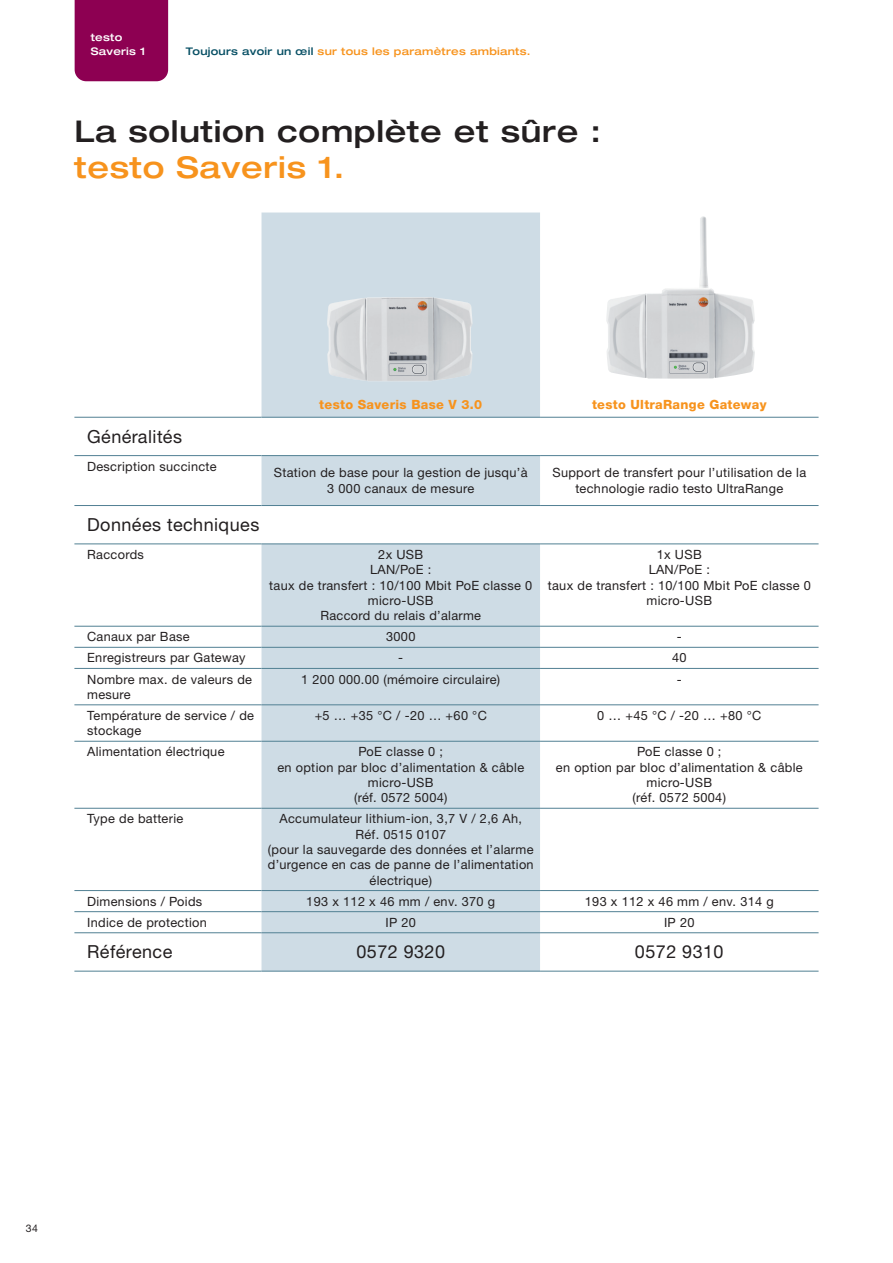
<style>
.page{position:relative;width:893px;height:1263px;background:#fff}
.page>*{position:absolute;margin:0;border:0;box-sizing:border-box;transform-origin:0 0}
.Headline_1{font:500 expanded 30px "Helvetica Neue LTW1 G";letter-spacing:.025em;color:#231f20}
.Headline_1-2{font:500 expanded 30px "Helvetica Neue LTW1 G";letter-spacing:.025em;color:#f7931d}
.Copy_8_5_pt{font:18px "Helvetica Neue LTW1 G";letter-spacing:.025em;color:#231f20}
.t1{font:12.75px/15.3px "Helvetica Neue LTW1 G";letter-spacing:.025em;color:#231f20;text-align:center}
.t2{font:800 12.75px "Helvetica Neue LTW1 G";letter-spacing:.025em;color:#f7931d}
.DS_Rubrik{font:500 expanded 10.5px "Helvetica Neue LTW1 G";letter-spacing:.025em;color:#f7931d}
.DS_Rubrik-2{font:500 expanded 10.5px "Helvetica Neue LTW1 G";letter-spacing:.025em;color:#fff}
.t3{font:10.5px "Helvetica Neue LTW1 G";color:#231f20}
.s1{color:#074f64}
</style>
<div class="page">
<div style="left:75px;top:0;width:93px;height:81px;background:#8d0052"></div>
<svg style="left:261px;top:212px;width:279px;height:759px;background:#d2dfe7"></svg>
<hr style="left:74px;top:417px;width:187px;height:1px;background:#518093">
<hr style="left:261px;top:417px;width:279px;height:1px;background:#518093">
<hr style="left:540px;top:417px;width:279px;height:1px;background:#518093">
<hr style="left:74px;top:455px;width:187px;height:1px;background:#518093">
<hr style="left:261px;top:455px;width:279px;height:1px;background:#518093">
<hr style="left:540px;top:455px;width:279px;height:1px;background:#518093">
<hr style="left:74px;top:505px;width:187px;height:1px;background:#518093">
<hr style="left:261px;top:505px;width:279px;height:1px;background:#518093">
<hr style="left:540px;top:505px;width:279px;height:1px;background:#518093">
<hr style="left:74px;top:543px;width:187px;height:1px;background:#518093">
<hr style="left:261px;top:543px;width:279px;height:1px;background:#518093">
<hr style="left:540px;top:543px;width:279px;height:1px;background:#518093">
<hr style="left:74px;top:626px;width:187px;height:1px;background:#518093">
<hr style="left:261px;top:626px;width:279px;height:1px;background:#518093">
<hr style="left:540px;top:626px;width:279px;height:1px;background:#518093">
<hr style="left:74px;top:647px;width:187px;height:1px;background:#518093">
<hr style="left:261px;top:647px;width:279px;height:1px;background:#518093">
<hr style="left:540px;top:647px;width:279px;height:1px;background:#518093">
<hr style="left:74px;top:668px;width:187px;height:1px;background:#518093">
<hr style="left:261px;top:668px;width:279px;height:1px;background:#518093">
<hr style="left:540px;top:668px;width:279px;height:1px;background:#518093">
<hr style="left:74px;top:704px;width:187px;height:1px;background:#518093">
<hr style="left:261px;top:704px;width:279px;height:1px;background:#518093">
<hr style="left:540px;top:704px;width:279px;height:1px;background:#518093">
<hr style="left:74px;top:741px;width:187px;height:1px;background:#518093">
<hr style="left:261px;top:741px;width:279px;height:1px;background:#518093">
<hr style="left:540px;top:741px;width:279px;height:1px;background:#518093">
<hr style="left:74px;top:808px;width:187px;height:1px;background:#518093">
<hr style="left:261px;top:808px;width:279px;height:1px;background:#518093">
<hr style="left:540px;top:808px;width:279px;height:1px;background:#518093">
<hr style="left:74px;top:890px;width:187px;height:1px;background:#518093">
<hr style="left:261px;top:890px;width:279px;height:1px;background:#518093">
<hr style="left:540px;top:890px;width:279px;height:1px;background:#518093">
<hr style="left:74px;top:911px;width:187px;height:1px;background:#518093">
<hr style="left:261px;top:911px;width:279px;height:1px;background:#518093">
<hr style="left:540px;top:911px;width:279px;height:1px;background:#518093">
<hr style="left:74px;top:932px;width:187px;height:1px;background:#518093">
<hr style="left:261px;top:932px;width:279px;height:1px;background:#518093">
<hr style="left:540px;top:932px;width:279px;height:1px;background:#518093">
<hr style="left:74px;top:971px;width:187px;height:1px;background:#518093">
<hr style="left:261px;top:971px;width:279px;height:1px;background:#518093">
<hr style="left:540px;top:971px;width:279px;height:1px;background:#518093">
<img style="left:327px;top:297px;width:145px;height:84px">
<img style="left:606px;top:216px;width:149px;height:163px">
<p class="DS_Rubrik-2" style="left:91px;top:31px;width:33px">testo</p>
<p class="DS_Rubrik-2" style="left:91px;top:44px;width:56px">Saveris 1</p>
<p class="DS_Rubrik" style="left:186px;top:44px;width:346px"><span class="s1">Toujours avoir un œil</span> sur tous les paramètres ambiants.</p>
<p class="Headline_1" style="left:74px;top:112px;width:528px">La solution complète et sûre :</p>
<p class="Headline_1-2" style="left:74px;top:148px;width:272px">testo Saveris 1.</p>
<p class="Copy_8_5_pt" style="left:87px;top:425px;width:96px">Généralités</p>
<p class="t1" style="left:87px;top:458px;width:131px">Description succincte</p>
<p class="t2" style="left:319px;top:397px;width:164px">testo Saveris Base V 3.0</p>
<p class="t2" style="left:592px;top:397px;width:176px">testo UltraRange Gateway</p>
<p class="t1" style="left:274px;top:465px;width:255px">Station de base pour la gestion de jusqu’à<br>3 000 canaux de mesure</p>
<p class="t1" style="left:552px;top:465px;width:255px">Support de transfert pour l’utilisation de la technologie radio testo UltraRange</p>
<p class="Copy_8_5_pt" style="left:87px;top:514px;width:174px">Données techniques</p>
<p class="t1" style="left:87px;top:547px;width:58px">Raccords</p>
<p class="t1" style="left:378px;top:547px;width:47px">2x USB</p>
<p class="t1" style="left:370px;top:562px;width:63px">LAN/PoE :</p>
<p class="t1" style="left:269px;top:577px;width:265px">taux de transfert : 10/100 Mbit PoE classe 0</p>
<p class="t1" style="left:368px;top:593px;width:67px">micro-USB</p>
<p class="t1" style="left:320px;top:608px;width:162px">Raccord du relais d’alarme</p>
<p class="t1" style="left:657px;top:547px;width:47px">1x USB</p>
<p class="t1" style="left:649px;top:562px;width:63px">LAN/PoE :</p>
<p class="t1" style="left:548px;top:577px;width:265px">taux de transfert : 10/100 Mbit PoE classe 0</p>
<p class="t1" style="left:646px;top:593px;width:67px">micro-USB</p>
<p class="t1" style="left:87px;top:629px;width:104px">Canaux par Base</p>
<p class="t1" style="left:386px;top:629px;width:31px">3000</p>
<p class="t1" style="left:677px;top:629px;width:6px">-</p>
<p class="t1" style="left:87px;top:650px;width:160px">Enregistreurs par Gateway</p>
<p class="t1" style="left:398px;top:650px;width:6px">-</p>
<p class="t1" style="left:672px;top:650px;width:16px">40</p>
<p class="t1" style="left:87px;top:671px;width:166px;text-align:left">Nombre max. de valeurs de mesure</p>
<p class="t1" style="left:301px;top:671px;width:200px">1 200 000.00 (mémoire circulaire)</p>
<p class="t1" style="left:677px;top:671px;width:6px">-</p>
<p class="t1" style="left:87px;top:708px;width:168px;text-align:left">Température de service / de stockage</p>
<p class="t1" style="left:315px;top:708px;width:174px">+5 … +35 °C / -20 … +60 °C</p>
<p class="t1" style="left:597px;top:708px;width:166px">0 … +45 °C / -20 … +80 °C</p>
<p class="t1" style="left:87px;top:744px;width:139px">Alimentation électrique</p>
<p class="t1" style="left:359px;top:744px;width:86px">PoE classe 0 ;</p>
<p class="t1" style="left:277px;top:759px;width:248px">en option par bloc d’alimentation &amp; câble micro-USB</p>
<p class="t1" style="left:354px;top:790px;width:95px">(réf. 0572 5004)</p>
<p class="t1" style="left:637px;top:744px;width:86px">PoE classe 0 ;</p>
<p class="t1" style="left:556px;top:759px;width:248px">en option par bloc d’alimentation &amp; câble micro-USB</p>
<p class="t1" style="left:633px;top:790px;width:95px">(réf. 0572 5004)</p>
<p class="t1" style="left:87px;top:811px;width:98px">Type de batterie</p>
<p class="t1" style="left:280px;top:811px;width:244px">Accumulateur lithium-ion, 3,7 V / 2,6 Ah,</p>
<p class="t1" style="left:355px;top:826px;width:92px">Réf. 0515 0107</p>
<p class="t1" style="left:268px;top:842px;width:267px">(pour la sauvegarde des données et l’alarme d’urgence en cas de panne de l’alimentation électrique)</p>
<p class="t1" style="left:87px;top:893px;width:117px">Dimensions / Poids</p>
<p class="t1" style="left:306px;top:893px;width:190px">193 x 112 x 46 mm / env. 370 g</p>
<p class="t1" style="left:585px;top:893px;width:190px">193 x 112 x 46 mm / env. 314 g</p>
<p class="t1" style="left:87px;top:914px;width:121px">Indice de protection</p>
<p class="t1" style="left:385px;top:914px;width:32px">IP 20</p>
<p class="t1" style="left:664px;top:914px;width:32px">IP 20</p>
<p class="Copy_8_5_pt" style="left:87px;top:941px;width:87px">Référence</p>
<p class="Copy_8_5_pt" style="left:356px;top:941px;width:90px">0572 9320</p>
<p class="Copy_8_5_pt" style="left:635px;top:941px;width:90px">0572 9310</p>
<p class="t3" style="left:26px;top:1222px;width:13px">34</p>
</div>
